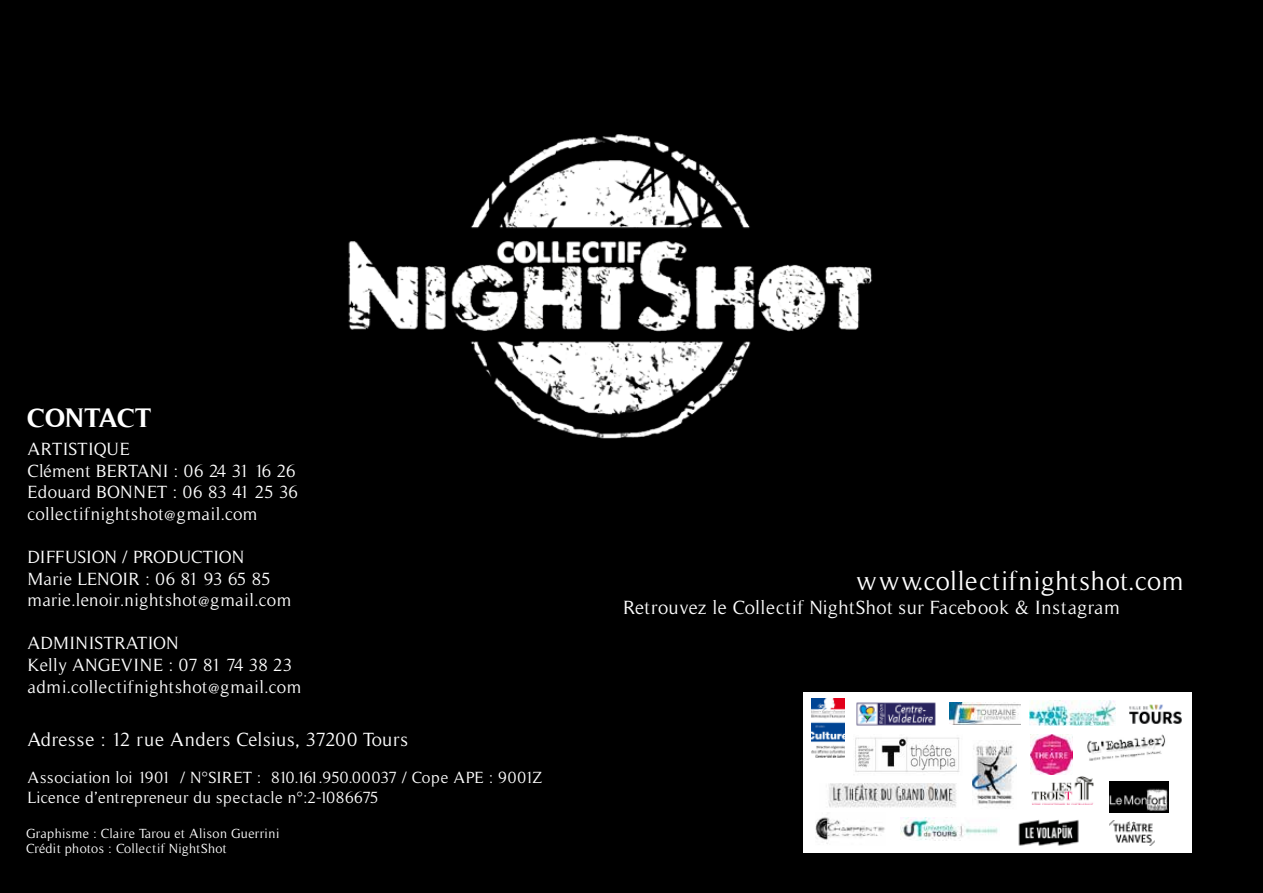
<style>
.page{position:relative;width:1263px;height:893px;background:#000}
.page>*{position:absolute;margin:0;border:0;box-sizing:border-box;transform-origin:0 0}
.t1{font:27px "Timeless";letter-spacing:.025em;color:#fff}
.t2{font:700 27px "Timeless";color:#fff}
.t3{font:19.5px "Timeless";letter-spacing:.025em;color:#fff}
.t4{font:18px/21.6px "Timeless";letter-spacing:.01em;color:#fff}
.t5{font:16.5px/19.5px "Timeless";letter-spacing:.02em;color:#fff}
.t6{font:13.5px/15px "Timeless";letter-spacing:.025em;color:#fff}
</style>
<div class="page">
<div style="left:804px;top:693px;width:388px;height:160px;background:#fff"></div>
<img style="left:972px;top:740px;width:45px;height:67px">
<img style="left:815px;top:817px;width:70px;height:27px">
<img style="left:1087px;top:734px;width:79px;height:27px">
<img style="left:828px;top:783px;width:129px;height:25px">
<img style="left:1018px;top:819px;width:61px;height:27px">
<img style="left:348px;top:134px;width:525px;height:305px">
<img style="left:855px;top:737px;width:105px;height:35px">
<img style="left:1110px;top:821px;width:44px;height:24px">
<img style="left:1110px;top:781px;width:59px;height:31px">
<img style="left:901px;top:818px;width:99px;height:22px">
<img style="left:811px;top:698px;width:33px;height:60px">
<img style="left:1129px;top:704px;width:53px;height:20px">
<img style="left:1031px;top:776px;width:63px;height:28px">
<img style="left:856px;top:702px;width:79px;height:23px">
<img style="left:950px;top:702px;width:70px;height:22px">
<img style="left:1029px;top:700px;width:86px;height:25px">
<img style="left:1031px;top:734px;width:42px;height:41px">
<h1 class="t2" style="left:28px;top:401px;width:126px">CONTACT</h1>
<p class="t4" style="left:28px;top:438px;width:272px">ARTISTIQUE<br>Clément BERTANI : 06 24 31 16 26<br>Edouard BONNET : 06 83 41 25 36 collectifnightshot@gmail.com</p>
<p class="t4" style="left:28px;top:546px;width:265px">DIFFUSION / PRODUCTION<br>Marie LENOIR : 06 81 93 65 85 marie.lenoir.nightshot@gmail.com</p>
<p class="t4" style="left:28px;top:633px;width:275px">ADMINISTRATION<br>Kelly ANGEVINE : 07 81 74 38 23 admi.collectifnightshot@gmail.com</p>
<p class="t3" style="left:28px;top:728px;width:382px">Adresse : 12 rue Anders Celsius, 37200 Tours</p>
<p class="t5" style="left:28px;top:768px;width:516px">Association loi 1901 / N°SIRET : 810.161.950.00037 / Cope APE : 9001Z<br>Licence d’entrepreneur du spectacle n°:2-1086675</p>
<p class="t6" style="left:26px;top:826px;width:255px">Graphisme : Claire Tarou et Alison Guerrini<br>Crédit photos : Collectif NightShot</p>
<h1 class="t1" style="left:856px;top:566px;width:328px">www.collectifnightshot.com</h1>
<p class="t3" style="left:623px;top:596px;width:498px">Retrouvez le Collectif NightShot sur Facebook &amp; Instagram</p>
</div>
